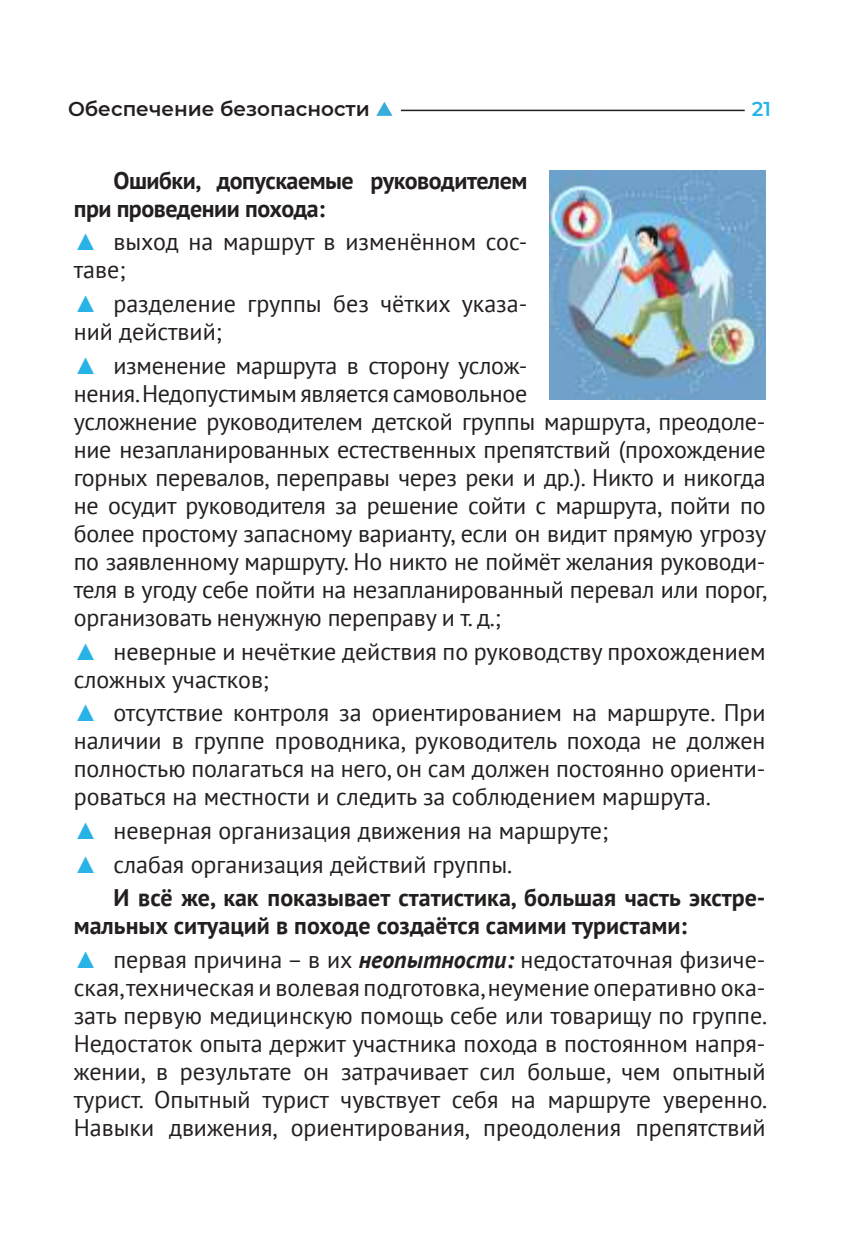
<style>
.page{position:relative;width:862px;height:1248px;background:#fff}
.page>*{position:absolute;margin:0;border:0;box-sizing:border-box;transform-origin:0 0}
.t1{font:24px/28px "PT Sans";letter-spacing:-.01em;color:#241f1f}
.t2{font:700 24px/33.6px "PT Sans";color:#241f1f}
.t3{font:700 24px/28px "PT Sans";letter-spacing:-.02em;color:#241f1f}
.t4{font:600 20px "Montserrat";color:#241f1f}
.t5{font:600 20px "Montserrat";color:#28b3e7}
.s1{font-family:"Garamond";font-weight:700;color:#28b3e7}
.s2{font-family:"Garamond";color:#28b3e7}
.s3{font-weight:400}
.s4{font-weight:700;font-style:italic}
</style>
<div class="page">
<hr style="left:401px;top:110px;width:343px;height:1px;background:#241f1f">
<svg style="left:376px;top:102px;width:16px;height:14px"></svg>
<img style="left:550px;top:170px;width:215px;height:230px">
<p class="t4" style="left:68px;top:94px;width:303px">Обеспечение безопасности</p>
<p class="t5" style="left:752px;top:95px;width:21px">21</p>
<p class="t3" style="left:74px;top:166px;width:455px;text-indent:40px">Ошибки, допускаемые руководителем при проведении похода:</p>
<p class="t1" style="left:74px;top:227px;width:452px"><span class="s1">▲</span> выход на маршрут в изменённом сос&shy;таве;</p>
<p class="t1" style="left:74px;top:289px;width:455px"><span class="s1">▲</span> разделение группы без чётких указа&shy;ний действий;</p>
<p class="t1" style="left:74px;top:351px;width:695px"><span class="s1">▲</span> изменение маршрута в сторону услож-<br>нения. Недопустимым является самовольное<br>усложнение руководителем детской группы маршрута, преодоле&shy;ние незапланированных естественных препятствий (прохождение горных перевалов, переправы через реки и др.). Никто и никогда не осудит руководителя за решение сойти с маршрута, пойти по более простому запасному варианту, если он видит прямую угрозу по заявленному маршруту. Но никто не поймёт желания руководи&shy;теля в угоду себе пойти на незапланированный перевал или порог, организовать ненужную переправу и т. д.;</p>
<p class="t1" style="left:74px;top:636px;width:693px"><span class="s1">▲</span> неверные и нечёткие действия по руководству прохождением сложных участков;</p>
<p class="t1" style="left:74px;top:698px;width:693px;text-align:justify"><span class="s1">▲</span> отсутствие контроля за ориентированием на маршруте. При наличии в группе проводника, руководитель похода не должен полностью полагаться на него, он сам должен постоянно ориенти&shy;роваться на местности и следить за соблюдением маршрута.</p>
<p class="t1" style="left:74px;top:816px;width:536px"><span class="s1">▲</span> неверная организация движения на маршруте;</p>
<p class="t2" style="left:113px;top:847px;width:653px;text-indent:-40px"><span class="s2">▲</span> <span class="s3">слабая организация действий группы.<br></span>И всё же, как показывает статистика, большая часть экстре-</p>
<p class="t2" style="left:74px;top:908px;width:615px">мальных ситуаций в походе создаётся самими туристами:</p>
<p class="t1" style="left:74px;top:945px;width:695px"><span class="s1">▲</span> первая причина – в их <span class="s4">неопытности:</span> недостаточная физиче&shy;ская, техническая и волевая подготовка, неумение оперативно ока&shy;зать первую медицинскую помощь себе или товарищу по группе.<br>Недостаток опыта держит участника похода в постоянном напря&shy;жении, в результате он затрачивает сил больше, чем опытный турист. Опытный турист чувствует себя на маршруте уверенно.<br>Навыки движения, ориентирования, преодоления препятствий</p>
</div>
